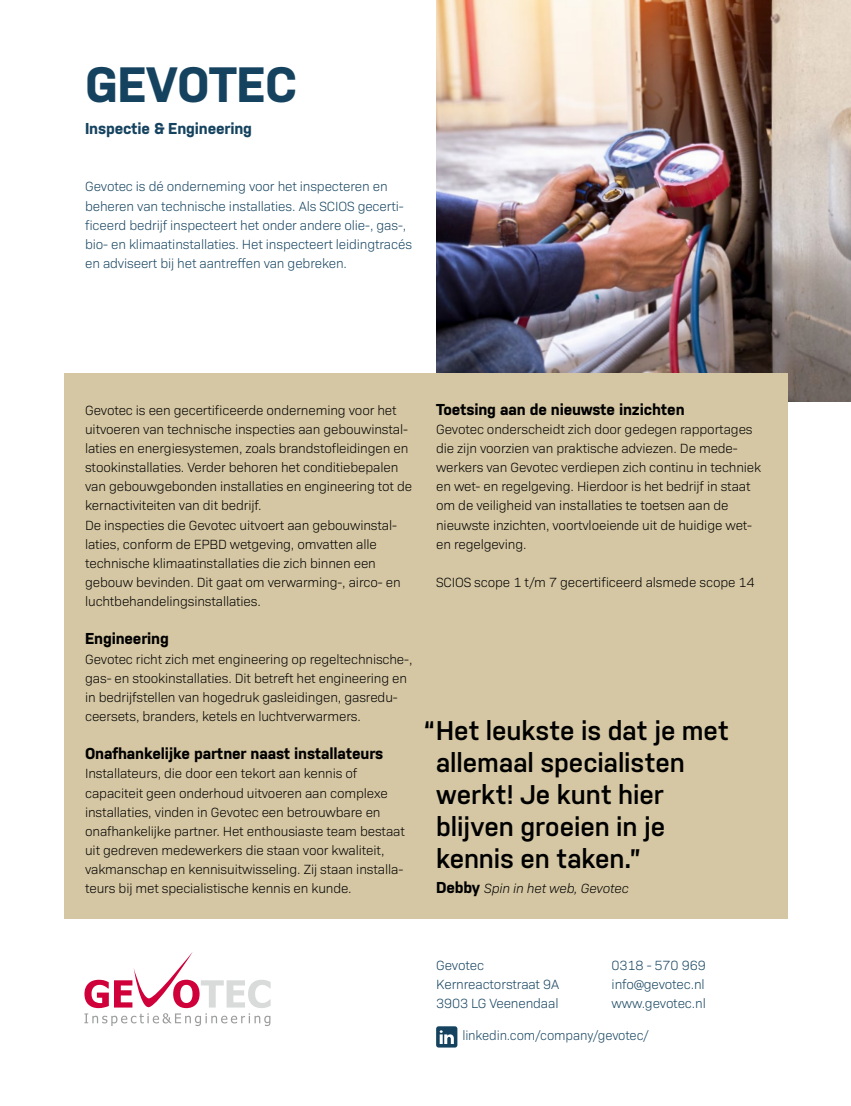
<style>
.page{position:relative;width:851px;height:1106px;background:#fff}
.page>*{position:absolute;margin:0;border:0;box-sizing:border-box;transform-origin:0 0}
.t1{font:700 49.5px "Nudista";letter-spacing:-.01em;color:#15435f}
.t2{font:600 27px/32px "Nudista";letter-spacing:-.005em;color:#000}
.t3{font:700 15.75px "Nudista";letter-spacing:-.01em;color:#000}
.t4{font:700 15.75px "Nudista";letter-spacing:-.01em;color:#15435f}
.t5{font:300 13.5px/19.2px "Bio Sans";letter-spacing:-.01em;color:#000}
.t6{font:300 13.5px/19.2px "Bio Sans";letter-spacing:-.01em;color:#15435f}
.t7{font:italic 300 13.5px "Bio Sans";letter-spacing:-.01em;color:#000}
.s1{font-family:"Nudista";font-weight:700;font-style:normal;font-size:15.75px}
</style>
<div class="page">
<img style="left:436px;top:0;width:414px;height:402px">
<div style="left:64px;top:373px;width:723px;height:545px;background:#d5c7a3"></div>
<svg style="left:436px;top:1026px;width:21px;height:21px"></svg>
<svg style="left:84px;top:952px;width:186px;height:74px"></svg>
<h1 class="t1" style="left:85px;top:56px;width:214px">GEVOTEC</h1>
<p class="t4" style="left:85px;top:119px;width:168px">Inspectie &amp; Engineering</p>
<p class="t6" style="left:85px;top:176px;width:328px">Gevotec is dé onderneming voor het inspecteren en beheren van technische installaties. Als SCIOS gecerti&shy;ficeerd bedrijf inspecteert het onder andere olie-, gas-, bio- en klimaatinstallaties. Het inspecteert leidingtracés en adviseert bij het aantreffen van gebreken.</p>
<p class="t5" style="left:85px;top:399px;width:328px">Gevotec is een gecertificeerde onderneming voor het uitvoeren van technische inspecties aan gebouwinstal&shy;laties en energiesystemen, zoals brandstofleidingen en stookinstallaties. Verder behoren het conditiebepalen van gebouwgebonden installaties en engineering tot de kernactiviteiten van dit bedrijf.<br>De inspecties die Gevotec uitvoert aan gebouwinstal&shy;laties, conform de EPBD wetgeving, omvatten alle technische klimaatinstallaties die zich binnen een gebouw bevinden. Dit gaat om verwarming-, airco- en luchtbehandelingsinstallaties.</p>
<p class="t3" style="left:85px;top:630px;width:85px">Engineering</p>
<p class="t5" style="left:85px;top:648px;width:329px">Gevotec richt zich met engineering op regeltechnische-, gas- en stookinstallaties. Dit betreft het engineering en in bedrijfstellen van hogedruk gasleidingen, gasredu&shy;ceersets, branders, ketels en luchtverwarmers.</p>
<p class="t3" style="left:85px;top:744px;width:300px">Onafhankelijke partner naast installateurs</p>
<p class="t5" style="left:85px;top:763px;width:321px">Installateurs, die door een tekort aan kennis of capaciteit geen onderhoud uitvoeren aan complexe installaties, vinden in Gevotec een betrouwbare en onafhankelijke partner. Het enthousiaste team bestaat uit gedreven medewerkers die staan voor kwaliteit, vakmanschap en kennisuitwisseling. Zij staan installa&shy;teurs bij met specialistische kennis en kunde.</p>
<p class="t3" style="left:436px;top:400px;width:250px">Toetsing aan de nieuwste inzichten</p>
<p class="t5" style="left:436px;top:418px;width:326px">Gevotec onderscheidt zich door gedegen rapportages die zijn voorzien van praktische adviezen. De mede&shy;werkers van Gevotec verdiepen zich continu in techniek en wet- en regelgeving. Hierdoor is het bedrijf in staat om de veiligheid van installaties te toetsen aan de nieuwste inzichten, voortvloeiende uit de huidige wet&shy;en regelgeving.</p>
<p class="t5" style="left:436px;top:571px;width:320px">SCIOS scope 1 t/m 7 gecertificeerd alsmede scope 14</p>
<h2 class="t2" style="left:436px;top:714px;width:294px;text-indent:-13px">“Het leukste is dat je met allemaal specialisten werkt! Je kunt hier blijven groeien in je kennis en taken.”</h2>
<p class="t7" style="left:436px;top:879px;width:194px"><span class="s1">Debby</span> Spin in het web, Gevotec</p>
<p class="t6" style="left:436px;top:954px;width:124px">Gevotec<br>Kernreactorstraat 9A<br>3903 LG Veenendaal</p>
<p class="t6" style="left:462px;top:1024px;width:188px">linkedin.com/company/gevotec/</p>
<p class="t6" style="left:611px;top:954px;width:96px;text-align:justify">0318 - 570 969 info@gevotec.nl www.gevotec.nl</p>
</div>
